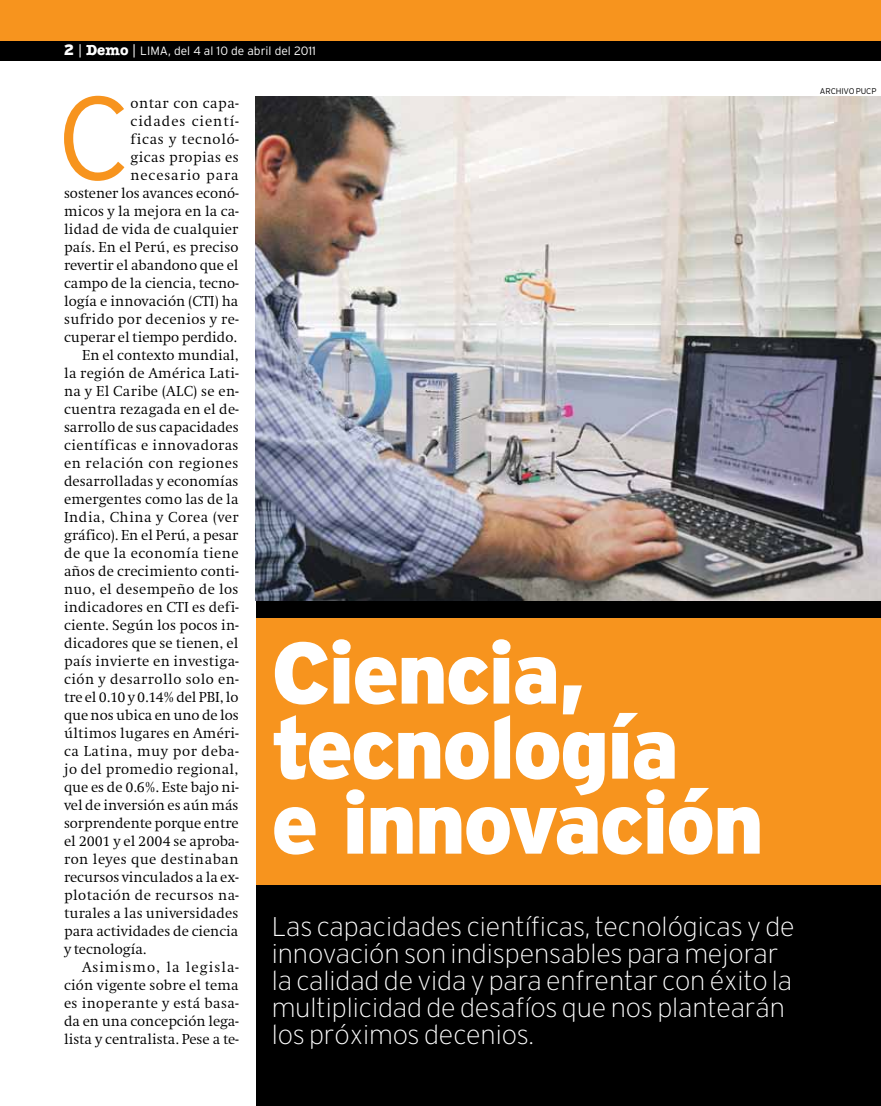
<style>
.page{position:relative;width:881px;height:1106px;background:#fff}
.page>*{position:absolute;margin:0;border:0;box-sizing:border-box;transform-origin:0 0}
.t1{font:300 117.9px "Interstate";color:#f7941e}
.t2{font:900 87px/75px "Interstate";letter-spacing:-.03em;color:#fff}
.t3{font:200 27px/27px "Interstate";letter-spacing:-.005em;color:#fff}
.t4{font:300 15px "Swift EF";letter-spacing:.01em;color:#000}
.t5{font:300 15px "Swift EF";letter-spacing:.03em;color:#000}
.t6{font:300 15px "Swift EF";letter-spacing:.035em;color:#000}
.t7{font:300 15px "Swift EF";letter-spacing:.065em;color:#000}
.t8{font:300 15px "Swift EF";letter-spacing:.045em;color:#000}
.t9{font:300 15px "Swift EF";letter-spacing:.06em;color:#000}
.t10{font:300 12px "Interstate";color:#fff}
.t11{font:300 8.25px "Interstate";letter-spacing:-.01em;color:#000}
.s1{font-weight:900;font-size:15px}
.s2{font-size:13.5px}
.s3{font-family:"American Typewriter";font-weight:700;font-size:15px}
</style>
<div class="page">
<div style="left:256px;top:601px;width:624px;height:505px;background:#000"></div>
<div style="left:256px;top:619px;width:624px;height:266px;background:#f7941e"></div>
<img style="left:255px;top:96px;width:625px;height:505px">
<div style="left:0;top:0;width:880px;height:41px;background:#f7941e"></div>
<div style="left:0;top:41px;width:880px;height:20px;background:#000"></div>
<p class="t10" style="left:64px;top:44px;width:253px"><span class="s1">2</span> <span class="s2">|</span> <span class="s3">Demo</span> <span class="s2">|</span> LIMA, DEL 4 AL 10 DE ABRIL DEL 2011</p>
<h1 class="t1" style="left:57px;top:72px;width:76px">C</h1>
<p class="t5" style="left:130px;top:95px;width:110px">ontar con capa-</p>
<p class="t7" style="left:130px;top:113px;width:110px">cidades cientí-</p>
<p class="t8" style="left:130px;top:131px;width:110px">ficas y tecnoló-</p>
<p class="t4" style="left:130px;top:149px;width:110px">gicas propias es</p>
<p class="t9" style="left:130px;top:167px;width:110px">necesario para</p>
<p class="t4" style="left:64px;top:185px;width:176px">sostener los avances econó-</p>
<p class="t4" style="left:64px;top:203px;width:176px">micos y la mejora en la ca-</p>
<p class="t4" style="left:64px;top:221px;width:176px">lidad de vida de cualquier</p>
<p class="t4" style="left:64px;top:239px;width:176px">país. En el Perú, es preciso</p>
<p class="t4" style="left:64px;top:257px;width:176px">revertir el abandono que el</p>
<p class="t4" style="left:64px;top:275px;width:176px">campo de la ciencia, tecno-</p>
<p class="t4" style="left:64px;top:293px;width:176px">logía e innovación (CTI) ha</p>
<p class="t4" style="left:64px;top:311px;width:176px">sufrido por decenios y re-</p>
<p class="t4" style="left:64px;top:329px;width:174px">cuperar el tiempo perdido.</p>
<p class="t4" style="left:82px;top:347px;width:158px">En el contexto mundial,</p>
<p class="t4" style="left:64px;top:365px;width:176px">la región de América Lati-</p>
<p class="t4" style="left:64px;top:383px;width:176px">na y El Caribe (ALC) se en-</p>
<p class="t4" style="left:64px;top:401px;width:176px">cuentra rezagada en el de-</p>
<p class="t4" style="left:64px;top:419px;width:176px">sarrollo de sus capacidades</p>
<p class="t5" style="left:64px;top:437px;width:176px">científicas e innovadoras</p>
<p class="t6" style="left:64px;top:455px;width:176px">en relación con regiones</p>
<p class="t4" style="left:64px;top:473px;width:176px">desarrolladas y economías</p>
<p class="t4" style="left:64px;top:491px;width:176px">emergentes como las de la</p>
<p class="t6" style="left:64px;top:509px;width:176px">India, China y Corea (ver</p>
<p class="t4" style="left:64px;top:527px;width:176px">gráfico). En el Perú, a pesar</p>
<p class="t5" style="left:64px;top:545px;width:176px">de que la economía tiene</p>
<p class="t4" style="left:64px;top:563px;width:176px">años de crecimiento conti-</p>
<p class="t4" style="left:64px;top:581px;width:176px">nuo, el desempeño de los</p>
<p class="t4" style="left:64px;top:599px;width:176px">indicadores en CTI es defi-</p>
<p class="t4" style="left:64px;top:617px;width:176px">ciente. Según los pocos in-</p>
<p class="t4" style="left:64px;top:635px;width:176px">dicadores que se tienen, el</p>
<p class="t4" style="left:64px;top:653px;width:176px">país invierte en investiga-</p>
<p class="t5" style="left:64px;top:671px;width:176px">ción y desarrollo solo en-</p>
<p class="t4" style="left:64px;top:689px;width:176px">tre el 0.10 y 0.14% del PBI, lo</p>
<p class="t4" style="left:64px;top:707px;width:176px">que nos ubica en uno de los</p>
<p class="t4" style="left:64px;top:725px;width:176px">últimos lugares en Améri-</p>
<p class="t6" style="left:64px;top:743px;width:176px">ca Latina, muy por deba-</p>
<p class="t4" style="left:64px;top:761px;width:176px">jo del promedio regional,</p>
<p class="t4" style="left:64px;top:779px;width:176px">que es de 0.6%. Este bajo ni-</p>
<p class="t4" style="left:64px;top:797px;width:176px">vel de inversión es aún más</p>
<p class="t4" style="left:64px;top:815px;width:176px">sorprendente porque entre</p>
<p class="t4" style="left:64px;top:833px;width:176px">el 2001 y el 2004 se aproba-</p>
<p class="t5" style="left:64px;top:851px;width:176px">ron leyes que destinaban</p>
<p class="t4" style="left:64px;top:869px;width:176px">recursos vinculados a la ex-</p>
<p class="t5" style="left:64px;top:887px;width:176px">plotación de recursos na-</p>
<p class="t4" style="left:64px;top:905px;width:176px">turales a las universidades</p>
<p class="t4" style="left:64px;top:923px;width:176px">para actividades de ciencia</p>
<p class="t4" style="left:64px;top:941px;width:84px">y tecnología.</p>
<p class="t7" style="left:82px;top:959px;width:158px">Asimismo, la legisla-</p>
<p class="t4" style="left:64px;top:977px;width:176px">ción vigente sobre el tema</p>
<p class="t4" style="left:64px;top:995px;width:176px">es inoperante y está basa-</p>
<p class="t4" style="left:64px;top:1013px;width:176px">da en una concepción lega-</p>
<p class="t4" style="left:64px;top:1031px;width:176px">lista y centralista. Pese a te-</p>
<h2 class="t2" style="left:271px;top:634px;width:494px">Ciencia, tecnología<br>e innovación</h2>
<h3 class="t3" style="left:271px;top:913px;width:524px">Las capacidades científicas, tecnológicas y de innovación son indispensables para mejorar la calidad de vida y para enfrentar con éxito la multiplicidad de desafíos que nos plantearán los próximos decenios.</h3>
<p class="t11" style="left:819px;top:87px;width:58px">ARCHIVO PUCP</p>
</div>
